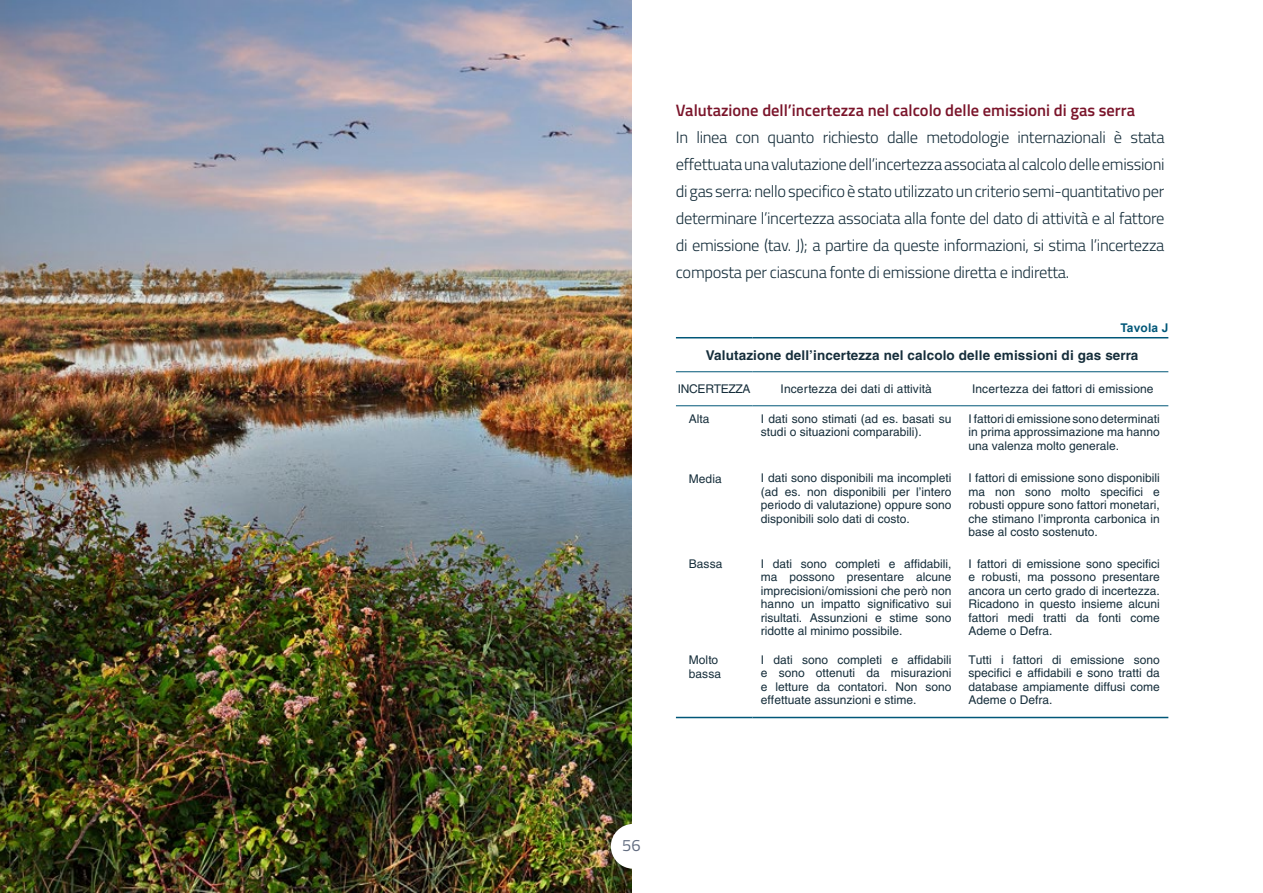
<style>
.page{position:relative;width:1263px;height:893px;background:#fff}
.page>*{position:absolute;margin:0;border:0;box-sizing:border-box;transform-origin:0 0}
.t1{font:300 16.5px/27px "Titillium";letter-spacing:-.02em;color:#162e3b;text-align:justify}
.t2{font:600 16.5px "Titillium";color:#7a142a}
.t3{font:16.5px "Titillium";color:#636d81}
.paragrafetto_corsivo{font:700 13.5px "Helvetica LT Std";letter-spacing:.01em;color:#162e3b}
.paragrafetto_corsivo-2{font:12px/13.5px "Helvetica LT Std";color:#162e3b;text-align:justify}
.paragrafetto_corsivo-3{font:12px "Helvetica LT Std";letter-spacing:-.025em;color:#162e3b}
.paragrafetto_corsivo-4{font:700 12px "Arial";letter-spacing:.01em;color:#005778}
</style>
<div class="page">
<img style="left:0;top:0;width:631px;height:893px">
<div style="left:611px;top:824px;width:45px;height:45px;background:#fff;border-radius:50%"></div>
<hr style="left:676px;top:371px;width:76px;height:1px;background:#005778">
<hr style="left:752px;top:371px;width:208px;height:1px;background:#005778">
<hr style="left:960px;top:371px;width:208px;height:1px;background:#005778">
<hr style="left:676px;top:405px;width:76px;height:1px;background:#005778">
<hr style="left:752px;top:405px;width:208px;height:1px;background:#005778">
<hr style="left:960px;top:405px;width:208px;height:1px;background:#005778">
<hr style="left:676px;top:717px;width:76px;height:1px;background:#005778">
<hr style="left:752px;top:717px;width:208px;height:1px;background:#005778">
<hr style="left:960px;top:717px;width:208px;height:1px;background:#005778">
<hr style="left:676px;top:337px;width:76px;height:1px;background:#005778">
<hr style="left:752px;top:337px;width:208px;height:1px;background:#005778">
<hr style="left:960px;top:337px;width:208px;height:1px;background:#005778">
<p class="t2" style="left:676px;top:98px;width:461px">Valutazione dell’incertezza nel calcolo delle emissioni di gas serra</p>
<p class="t1" style="left:676px;top:123px;width:490px">In linea con quanto richiesto dalle metodologie internazionali è stata effettuata una valutazione dell’incertezza associata al calcolo delle emissioni di gas serra: nello specifico è stato utilizzato un criterio semi-quantitativo per determinare l’incertezza associata alla fonte del dato di attività e al fattore di emissione (tav. J); a partire da queste informazioni, si stima l’incertezza composta per ciascuna fonte di emissione diretta e indiretta.</p>
<h2 class="paragrafetto_corsivo-4" style="left:1120px;top:319px;width:49px">Tavola J</h2>
<h2 class="paragrafetto_corsivo" style="left:706px;top:347px;width:434px">Valutazione dell’incertezza nel calcolo delle emissioni di gas serra</h2>
<h2 class="paragrafetto_corsivo-3" style="left:678px;top:382px;width:74px">INCERTEZZA</h2>
<h2 class="paragrafetto_corsivo-2" style="left:780px;top:382px;width:153px">Incertezza dei dati di attività</h2>
<h2 class="paragrafetto_corsivo-2" style="left:972px;top:382px;width:183px">Incertezza dei fattori di emissione</h2>
<h2 class="paragrafetto_corsivo-2" style="left:689px;top:412px;width:22px">Alta</h2>
<h2 class="paragrafetto_corsivo-2" style="left:761px;top:412px;width:192px">I dati sono stimati (ad es. basati su studi o situazioni comparabili).</h2>
<h2 class="paragrafetto_corsivo-2" style="left:968px;top:412px;width:193px">I fattori di emissione sono determinati in prima approssimazione ma hanno una valenza molto generale.</h2>
<h2 class="paragrafetto_corsivo-2" style="left:689px;top:472px;width:35px">Media</h2>
<h2 class="paragrafetto_corsivo-2" style="left:761px;top:471px;width:192px">I dati sono disponibili ma incompleti (ad es. non disponibili per l’intero periodo di valutazione) oppure sono disponibili solo dati di costo.</h2>
<h2 class="paragrafetto_corsivo-2" style="left:968px;top:471px;width:193px">I fattori di emissione sono disponibili ma non sono molto specifici e robusti oppure sono fattori monetari, che stimano l’impronta carbonica in base al costo sostenuto.</h2>
<h2 class="paragrafetto_corsivo-2" style="left:689px;top:557px;width:35px">Bassa</h2>
<h2 class="paragrafetto_corsivo-2" style="left:761px;top:556px;width:192px">I dati sono completi e affidabili, ma possono presentare alcune imprecisioni/omissioni che però non hanno un impatto significativo sui risultati. Assunzioni e stime sono ridotte al minimo possibile.</h2>
<h2 class="paragrafetto_corsivo-2" style="left:968px;top:556px;width:193px">I fattori di emissione sono specifici e robusti, ma possono presentare ancora un certo grado di incertezza.<br>Ricadono in questo insieme alcuni fattori medi tratti da fonti come Ademe o Defra.</h2>
<h2 class="paragrafetto_corsivo-2" style="left:689px;top:653px;width:34px;line-height:14.4px">Molto bassa</h2>
<h2 class="paragrafetto_corsivo-2" style="left:761px;top:653px;width:192px">I dati sono completi e affidabili e sono ottenuti da misurazioni e letture da contatori. Non sono effettuate assunzioni e stime.</h2>
<h2 class="paragrafetto_corsivo-2" style="left:968px;top:653px;width:193px">Tutti i fattori di emissione sono specifici e affidabili e sono tratti da database ampiamente diffusi come Ademe o Defra.</h2>
<h1 class="t3" style="left:622px;top:833px;width:20px">56</h1>
</div>
